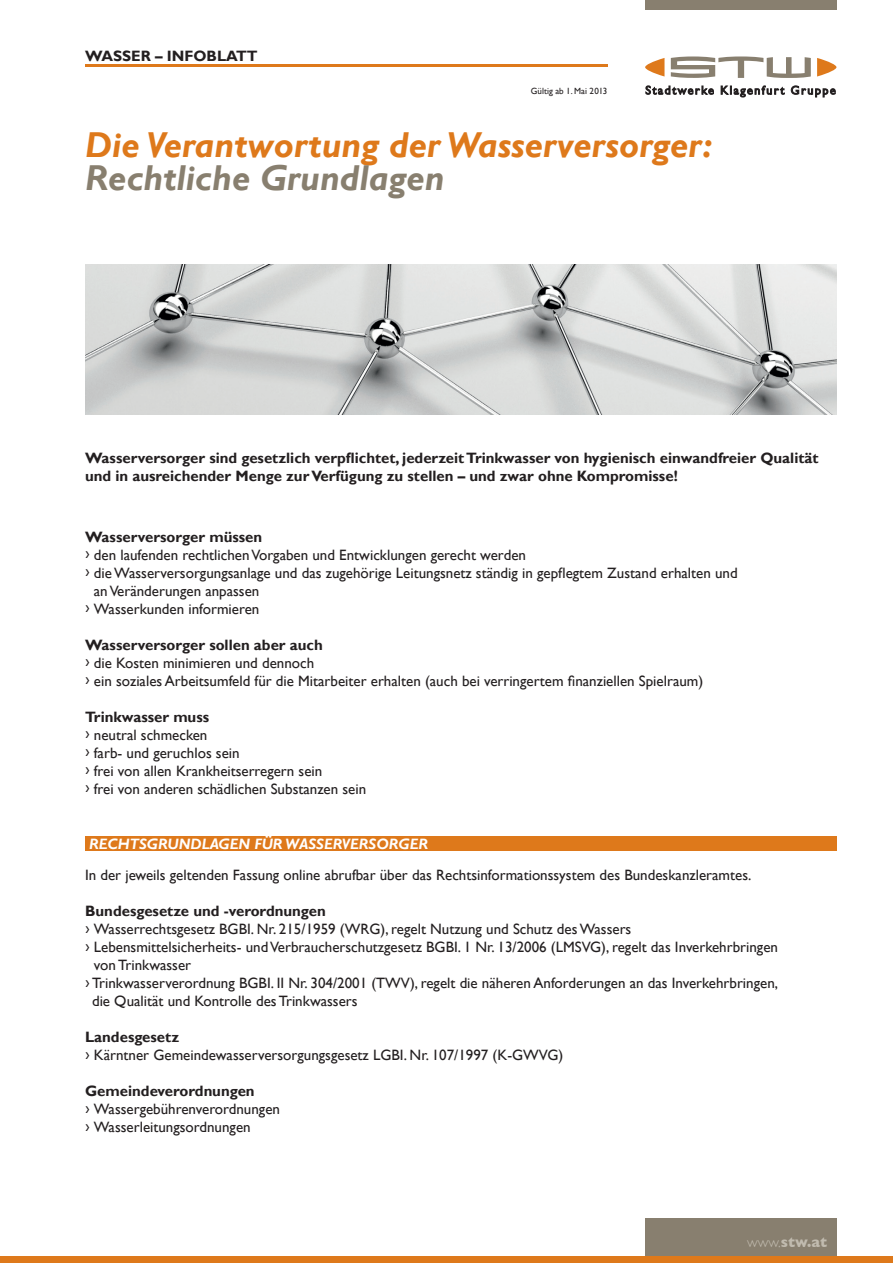
<style>
.page{position:relative;width:893px;height:1263px;background:#fff}
.page>*{position:absolute;margin:0;border:0;box-sizing:border-box;transform-origin:0 0}
.t1{font:italic 700 36px "Gill Sans";color:#de791b}
.t2{font:italic 700 36px "Gill Sans";color:#887f6f}
.t3{font:15px/18px "Gill Sans";color:#231f20}
.t4{font:700 15px/18px "Gill Sans";color:#231f20}
.t5{font:italic 700 15px "Gill Sans";color:#fff}
.t6{font:700 15px "Gill Sans";color:#c1bbaf}
.t7{font:9px "Gill Sans";color:#231f20}
.s1{font-weight:300}
</style>
<div class="page">
<img style="left:85px;top:265px;width:751px;height:150px">
<div style="left:85px;top:836px;width:751px;height:15px;background:#de791b"></div>
<svg style="left:645px;top:58px;width:19px;height:19px"></svg>
<svg style="left:817px;top:58px;width:19px;height:19px"></svg>
<svg style="left:671px;top:56px;width:140px;height:22px"></svg>
<svg style="left:646px;top:86px;width:68px;height:8px"></svg>
<svg style="left:721px;top:86px;width:63px;height:11px"></svg>
<svg style="left:791px;top:86px;width:44px;height:11px"></svg>
<div style="left:645px;top:1219px;width:191px;height:44px;background:#887f6f"></div>
<div style="left:0;top:1256px;width:893px;height:7px;background:#de791b"></div>
<div style="left:645px;top:0;width:191px;height:9px;background:#887f6f"></div>
<hr style="left:85px;top:65px;width:522px;height:2px;background:#de791b">
<p class="t4" style="left:85px;top:48px;width:174px">WASSER – INFOBLATT</p>
<p class="t7" style="left:531px;top:86px;width:78px">Gültig ab 1. Mai 2013</p>
<p class="t1" style="left:85px;top:124px;width:629px">Die Verantwortung der Wasserversorger:</p>
<p class="t2" style="left:85px;top:157px;width:361px">Rechtliche Grundlagen</p>
<p class="t4" style="left:85px;top:449px;width:735px">Wasserversorger sind gesetzlich verpflichtet, jederzeit Trinkwasser von hygienisch einwandfreier Qualität und in ausreichender Menge zur Verfügung zu stellen – und zwar ohne Kompromisse!</p>
<p class="t4" style="left:85px;top:528px;width:179px">Wasserversorger müssen</p>
<p class="t3" style="left:85px;top:546px;width:442px">› den laufenden rechtlichen Vorgaben und Entwicklungen gerecht werden</p>
<p class="t3" style="left:94px;top:564px;width:645px;text-indent:-9px">› die Wasserversorgungsanlage und das zugehörige Leitungsnetz ständig in gepflegtem Zustand erhalten und an Veränderungen anpassen</p>
<p class="t3" style="left:85px;top:600px;width:176px">› Wasserkunden informieren</p>
<p class="t4" style="left:85px;top:636px;width:239px">Wasserversorger sollen aber auch</p>
<p class="t3" style="left:85px;top:654px;width:231px">› die Kosten minimieren und dennoch</p>
<p class="t3" style="left:85px;top:672px;width:620px">› ein soziales Arbeitsumfeld für die Mitarbeiter erhalten (auch bei verringertem finanziellen Spielraum)</p>
<p class="t4" style="left:85px;top:708px;width:126px">Trinkwasser muss</p>
<p class="t3" style="left:85px;top:726px;width:124px">› neutral schmecken</p>
<p class="t3" style="left:85px;top:744px;width:156px">› farb- und geruchlos sein</p>
<p class="t3" style="left:85px;top:762px;width:239px">› frei von allen Krankheitserregern sein</p>
<p class="t3" style="left:85px;top:780px;width:283px">› frei von anderen schädlichen Substanzen sein</p>
<p class="t5" style="left:89px;top:835px;width:340px">RECHTSGRUNDLAGEN FÜR WASSERVERSORGER</p>
<p class="t3" style="left:85px;top:867px;width:668px">In der jeweils geltenden Fassung online abrufbar über das Rechtsinformationssystem des Bundeskanzleramtes.</p>
<p class="t4" style="left:85px;top:903px;width:242px">Bundesgesetze und -verordnungen</p>
<p class="t3" style="left:85px;top:921px;width:548px">› Wasserrechtsgesetz BGBI. Nr. 215/1959 (WRG), regelt Nutzung und Schutz des Wassers</p>
<p class="t3" style="left:94px;top:939px;width:686px;text-indent:-9px">› Lebensmittelsicherheits- und Verbraucherschutzgesetz BGBI. 1 Nr. 13/2006 (LMSVG), regelt das Inverkehrbringen von Trinkwasser</p>
<p class="t3" style="left:92px;top:975px;width:688px;text-indent:-7px">› Trinkwasserverordnung BGBI. II Nr. 304/2001 (TWV), regelt die näheren Anforderungen an das Inverkehrbringen, die Qualität und Kontrolle des Trinkwassers</p>
<p class="t4" style="left:85px;top:1029px;width:96px">Landesgesetz</p>
<p class="t3" style="left:85px;top:1047px;width:480px">› Kärntner Gemeindewasserversorgungsgesetz LGBI. Nr. 107/1997 (K-GWVG)</p>
<p class="t4" style="left:85px;top:1083px;width:171px">Gemeindeverordnungen</p>
<p class="t3" style="left:85px;top:1101px;width:196px">› Wassergebührenverordnungen</p>
<p class="t3" style="left:85px;top:1119px;width:167px">› Wasserleitungsordnungen</p>
<p class="t6" style="left:747px;top:1233px;width:81px"><span class="s1">www.</span>stw.at</p>
</div>
